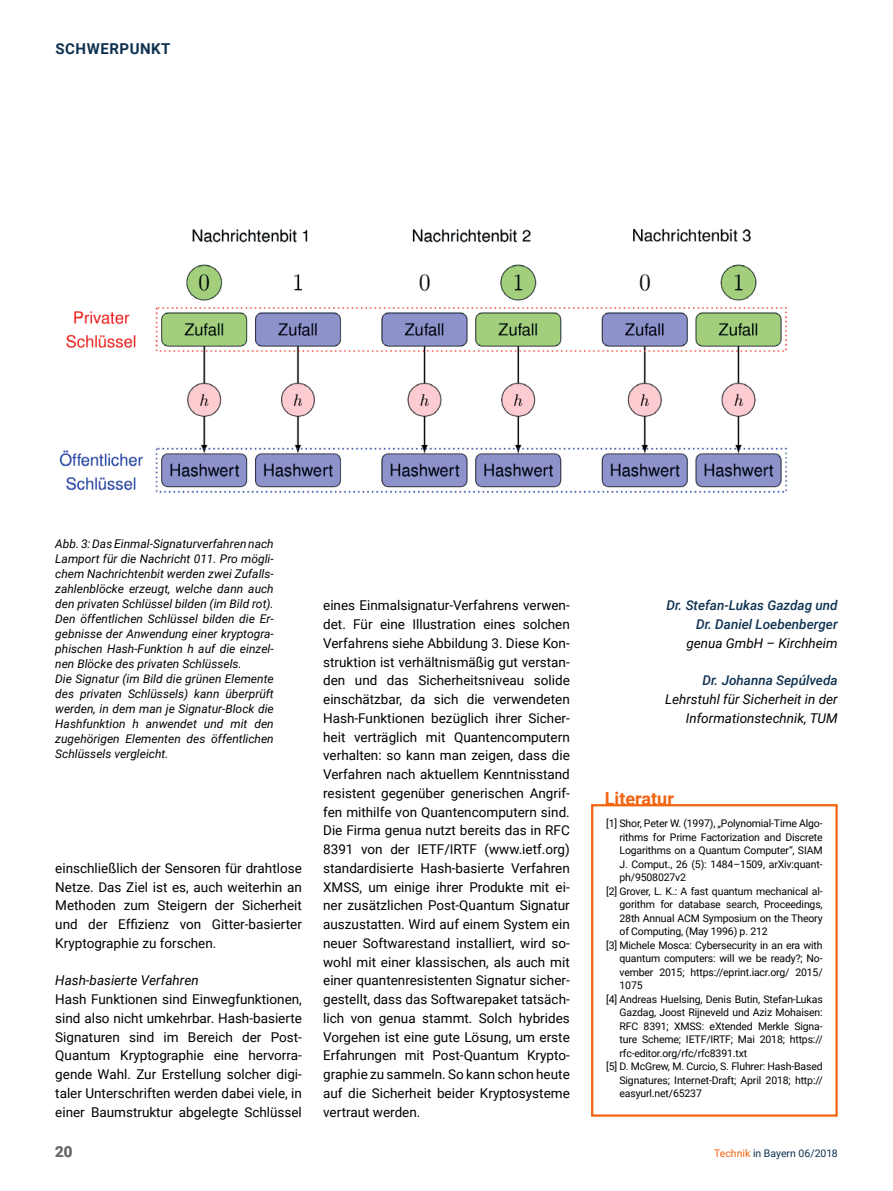
<style>
.page{position:relative;width:893px;height:1191px;background:#fff}
.page>*{position:absolute;margin:0;border:0;box-sizing:border-box;transform-origin:0 0}
.t1{font:700 18px "Roboto";color:#f3640f}
.t2{font:700 15px "Roboto";letter-spacing:.035em;color:#0e3150}
.t3{font:700 15px "Roboto";color:#6d6c6c}
.t4{font:13.5px/18.8px "Roboto";color:#000;text-align:justify}
.t5{font:italic 13.5px/18.8px "Roboto";color:#000;text-align:right}
.t6{font:italic 500 13.5px/18.8px "Roboto";color:#0e3150;text-align:right}
.t7{font:italic 12px/15px "Roboto";color:#000}
.t8{font:10.5px "Roboto";letter-spacing:-.015em;color:#000}
.t9{font:10.5px "Roboto";color:#0e3150}
.s1{color:#f3640f}
</style>
<div class="page">
<div style="left:591px;top:804px;width:247px;height:312px;border:2px solid #f3640f"></div>
<img style="left:59px;top:229px;width:728px;height:264px">
<p class="t2" style="left:56px;top:38px;width:116px">SCHWERPUNKT</p>
<p class="t7" style="left:55px;top:535px;width:220px">Abb. 3: Das Einmal-Signaturverfahren nach Lamport für die Nachricht 011. Pro mögli&shy;chem Nachrichtenbit werden zwei Zufalls&shy;zahlenblöcke erzeugt, welche dann auch den privaten Schlüssel bilden (im Bild rot).<br>Den öffentlichen Schlüssel bilden die Er&shy;gebnisse der Anwendung einer kryptogra&shy;phischen Hash-Funktion h auf die einzel&shy;nen Blöcke des privaten Schlüssels.<br>Die Signatur (im Bild die grünen Elemente des privaten Schlüssels) kann überprüft werden, in dem man je Signatur-Block die Hashfunktion h anwendet und mit den zugehörigen Elementen des öffentlichen Schlüssels vergleicht.</p>
<p class="t4" style="left:55px;top:858px;width:248px">einschließlich der Sensoren für drahtlose Netze. Das Ziel ist es, auch weiterhin an Methoden zum Steigern der Sicherheit und der Effizienz von Gitter-basierter Kryptographie zu forschen.</p>
<p class="t5" style="left:55px;top:970px;width:145px">Hash-basierte Verfahren</p>
<p class="t4" style="left:55px;top:989px;width:248px">Hash Funktionen sind Einwegfunktionen, sind also nicht umkehrbar. Hash-basierte Signaturen sind im Bereich der Post-Quantum Kryptographie eine hervorra&shy;gende Wahl. Zur Erstellung solcher digi&shy;taler Unterschriften werden dabei viele, in einer Baumstruktur abgelegte Schlüssel</p>
<p class="t4" style="left:323px;top:595px;width:248px">eines Einmalsignatur-Verfahrens verwen&shy;det. Für eine Illustration eines solchen Verfahrens siehe Abbildung 3. Diese Kon&shy;struktion ist verhältnismäßig gut verstan&shy;den und das Sicherheitsniveau solide einschätzbar, da sich die verwendeten Hash-Funktionen bezüglich ihrer Sicher&shy;heit verträglich mit Quantencomputern verhalten: so kann man zeigen, dass die Verfahren nach aktuellem Kenntnisstand resistent gegenüber generischen Angrif&shy;fen mithilfe von Quantencomputern sind.<br>Die Firma genua nutzt bereits das in RFC 8391 von der IETF/IRTF (www.ietf.org) standardisierte Hash-basierte Verfahren XMSS, um einige ihrer Produkte mit ei&shy;ner zusätzlichen Post-Quantum Signatur auszustatten. Wird auf einem System ein neuer Softwarestand installiert, wird so&shy;wohl mit einer klassischen, als auch mit einer quantenresistenten Signatur sicher&shy;gestellt, dass das Softwarepaket tatsäch&shy;lich von genua stammt. Solch hybrides Vorgehen ist eine gute Lösung, um erste Erfahrungen mit Post-Quantum Krypto&shy;graphie zu sammeln. So kann schon heute auf die Sicherheit beider Kryptosysteme vertraut werden.</p>
<p class="t6" style="left:666px;top:595px;width:173px">Dr. Stefan-Lukas Gazdag und<br>Dr. Daniel Loebenberger</p>
<p class="t5" style="left:686px;top:633px;width:153px">genua GmbH – Kirchheim</p>
<p class="t6" style="left:702px;top:670px;width:137px">Dr. Johanna Sepúlveda</p>
<p class="t5" style="left:665px;top:689px;width:174px">Lehrstuhl für Sicherheit in der<br>Informationstechnik, TUM</p>
<h1 class="t1" style="left:605px;top:785px;width:71px">Literatur</h1>
<p class="t8" style="left:606px;top:816px;width:218px">[1] Shor, Peter W. (1997), „Polynomial-Time Algo-</p>
<p class="t8" style="left:619px;top:829px;width:205px">rithms for Prime Factorization and Discrete</p>
<p class="t8" style="left:619px;top:843px;width:205px">Logarithms on a Quantum Computer“, SIAM</p>
<p class="t8" style="left:619px;top:856px;width:205px">J. Comput., 26 (5): 1484–1509, arXiv:quant-</p>
<p class="t8" style="left:619px;top:870px;width:68px">ph/9508027v2</p>
<p class="t8" style="left:606px;top:883px;width:218px">[2] Grover, L. K.: A fast quantum mechanical al-</p>
<p class="t8" style="left:619px;top:897px;width:205px">gorithm for database search, Proceedings,</p>
<p class="t8" style="left:619px;top:910px;width:205px">28th Annual ACM Symposium on the Theory</p>
<p class="t8" style="left:619px;top:924px;width:150px">of Computing, (May 1996) p. 212</p>
<p class="t8" style="left:606px;top:937px;width:218px">[3] Michele Mosca: Cybersecurity in an era with</p>
<p class="t8" style="left:619px;top:951px;width:205px">quantum computers: will we be ready?; No-</p>
<p class="t8" style="left:619px;top:964px;width:205px">vember 2015; https://eprint.iacr.org/ 2015/</p>
<p class="t8" style="left:619px;top:978px;width:25px">1075</p>
<p class="t8" style="left:606px;top:991px;width:218px">[4] Andreas Huelsing, Denis Butin, Stefan-Lukas</p>
<p class="t8" style="left:619px;top:1005px;width:205px">Gazdag, Joost Rijneveld und Aziz Mohaisen:</p>
<p class="t8" style="left:619px;top:1018px;width:205px">RFC 8391; XMSS: eXtended Merkle Signa-</p>
<p class="t8" style="left:619px;top:1032px;width:205px">ture Scheme; IETF/IRTF; Mai 2018; https://</p>
<p class="t8" style="left:619px;top:1045px;width:129px">rfc-editor.org/rfc/rfc8391.txt</p>
<p class="t8" style="left:606px;top:1059px;width:218px">[5] D. McGrew, M. Curcio, S. Fluhrer: Hash-Based</p>
<p class="t8" style="left:619px;top:1072px;width:205px">Signatures; Internet-Draft; April 2018; http://</p>
<p class="t8" style="left:619px;top:1086px;width:84px">easyurl.net/65237</p>
<p class="t3" style="left:55px;top:1141px;width:19px">20</p>
<p class="t9" style="left:714px;top:1145px;width:125px"><span class="s1">Technik</span> in Bayern 06/2018</p>
</div>
